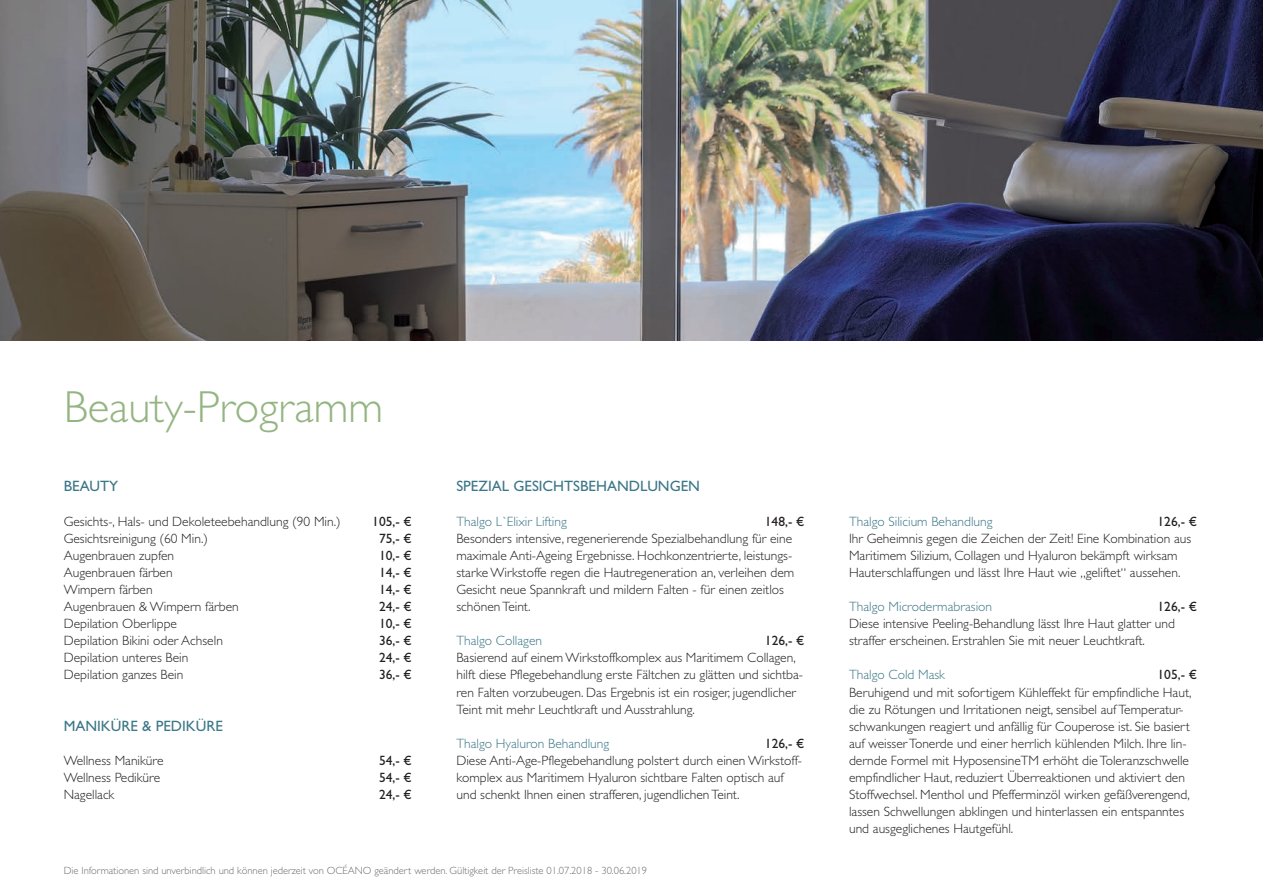
<style>
.page{position:relative;width:1263px;height:893px;background:#fff}
.page>*{position:absolute;margin:0;border:0;box-sizing:border-box;transform-origin:0 0}
.t1{font:300 45px "Gill Sans";color:#94b582}
.t2{font:15px "Gill Sans";color:#3b7687}
.t3{font:300 13.5px/17.1px "Gill Sans";color:#231f20}
.t4{font:300 13.5px "Gill Sans";color:#3b7687}
.t5{font:13.5px "Gill Sans";color:#231f20}
.t6{font:300 10.5px "Gill Sans";color:#6c6d70}
</style>
<div class="page">
<img style="left:0;top:0;width:1263px;height:340px">
<h1 class="t1" style="left:64px;top:380px;width:321px">Beauty-Programm</h1>
<p class="t2" style="left:64px;top:477px;width:56px">BEAUTY</p>
<p class="t3" style="left:64px;top:512px;width:278px">Gesichts-, Hals- und Dekoleteebehandlung (90 Min.)</p>
<p class="t5" style="left:372px;top:513px;width:41px">105,- €</p>
<p class="t3" style="left:64px;top:529px;width:146px">Gesichtsreinigung (60 Min.)</p>
<p class="t5" style="left:379px;top:530px;width:34px">75,- €</p>
<p class="t3" style="left:64px;top:546px;width:112px">Augenbrauen zupfen</p>
<p class="t5" style="left:379px;top:547px;width:34px">10,- €</p>
<p class="t3" style="left:64px;top:564px;width:110px">Augenbrauen färben</p>
<p class="t5" style="left:379px;top:564px;width:34px">14,- €</p>
<p class="t3" style="left:64px;top:581px;width:90px">Wimpern färben</p>
<p class="t5" style="left:379px;top:581px;width:34px">14,- €</p>
<p class="t3" style="left:64px;top:598px;width:176px">Augenbrauen &amp; Wimpern färben</p>
<p class="t5" style="left:379px;top:598px;width:34px">24,- €</p>
<p class="t3" style="left:64px;top:615px;width:115px">Depilation Oberlippe</p>
<p class="t5" style="left:379px;top:616px;width:34px">10,- €</p>
<p class="t3" style="left:64px;top:632px;width:161px">Depilation Bikini oder Achseln</p>
<p class="t5" style="left:379px;top:633px;width:34px">36,- €</p>
<p class="t3" style="left:64px;top:649px;width:126px">Depilation unteres Bein</p>
<p class="t5" style="left:379px;top:650px;width:34px">24,- €</p>
<p class="t3" style="left:64px;top:666px;width:121px">Depilation ganzes Bein</p>
<p class="t5" style="left:379px;top:667px;width:34px">36,- €</p>
<p class="t2" style="left:64px;top:717px;width:161px">MANIKÜRE &amp; PEDIKÜRE</p>
<p class="t3" style="left:64px;top:752px;width:101px">Wellness Maniküre</p>
<p class="t5" style="left:379px;top:752px;width:34px">54,- €</p>
<p class="t3" style="left:64px;top:769px;width:98px">Wellness Pediküre</p>
<p class="t5" style="left:379px;top:769px;width:34px">54,- €</p>
<p class="t3" style="left:64px;top:786px;width:52px">Nagellack</p>
<p class="t5" style="left:379px;top:787px;width:34px">24,- €</p>
<p class="t2" style="left:456px;top:477px;width:245px">SPEZIAL GESICHTSBEHANDLUNGEN</p>
<p class="t4" style="left:456px;top:513px;width:112px">Thalgo L`Elixir Lifting</p>
<p class="t5" style="left:765px;top:513px;width:41px">148,- €</p>
<p class="t3" style="left:456px;top:529px;width:339px">Besonders intensive, regenerierende Spezialbehandlung für eine maximale Anti-Ageing Ergebnisse. Hochkonzentrierte, leistungs&shy;starke Wirkstoffe regen die Hautregeneration an, verleihen dem Gesicht neue Spannkraft und mildern Falten - für einen zeitlos schönenTeint.</p>
<p class="t4" style="left:456px;top:633px;width:87px">Thalgo Collagen</p>
<p class="t5" style="left:765px;top:633px;width:41px">126,- €</p>
<p class="t3" style="left:456px;top:649px;width:348px">Basierend auf einem Wirkstoffkomplex aus Maritimem Collagen, hilft diese Pflegebehandlung erste Fältchen zu glätten und sichtba&shy;ren Falten vorzubeugen. Das Ergebnis ist ein rosiger, jugendlicher Teint mit mehr Leuchtkraft und Ausstrahlung.</p>
<p class="t4" style="left:456px;top:735px;width:154px">Thalgo Hyaluron Behandlung</p>
<p class="t5" style="left:765px;top:735px;width:41px">126,- €</p>
<p class="t3" style="left:456px;top:752px;width:347px">Diese Anti-Age-Pflegebehandlung polstert durch einen Wirkstoff&shy;komplex aus Maritimem Hyaluron sichtbare Falten optisch auf und schenkt Ihnen einen strafferen, jugendlichenTeint.</p>
<p class="t6" style="left:64px;top:864px;width:585px">Die Informationen sind unverbindlich und können jederzeit von OCÉANO geändert werden. Gültigkeit der Preisliste 01.07.2018 - 30.06.2019</p>
<p class="t4" style="left:849px;top:513px;width:145px">Thalgo Silicium Behandlung</p>
<p class="t5" style="left:1157px;top:513px;width:41px">126,- €</p>
<p class="t3" style="left:849px;top:529px;width:344px">Ihr Geheimnis gegen die Zeichen der Zeit! Eine Kombination aus<br>Maritimem Silizium, Collagen und Hyaluron bekämpft wirksam<br>Hauterschlaffungen und lässt Ihre Haut wie „geliftet“ aussehen.</p>
<p class="t4" style="left:849px;top:598px;width:145px">Thalgo Microdermabrasion</p>
<p class="t5" style="left:1157px;top:598px;width:41px">126,- €</p>
<p class="t3" style="left:849px;top:615px;width:327px">Diese intensive Peeling-Behandlung lässt Ihre Haut glatter und straffer erscheinen. Erstrahlen Sie mit neuer Leuchtkraft.</p>
<p class="t4" style="left:849px;top:667px;width:97px">Thalgo Cold Mask</p>
<p class="t5" style="left:1157px;top:667px;width:41px">105,- €</p>
<p class="t3" style="left:849px;top:683px;width:344px">Beruhigend und mit sofortigem Kühleffekt für empfindliche Haut, die zu Rötungen und Irritationen neigt, sensibel aufTemperatur&shy;schwankungen reagiert und anfällig für Couperose ist. Sie basiert auf weisserTonerde und einer herrlich kühlenden Milch. Ihre lin&shy;dernde Formel mit HyposensineTM erhöht dieToleranzschwelle empfindlicher Haut, reduziert Überreaktionen und aktiviert den Stoffwechsel. Menthol und Pfefferminzöl wirken gefäßverengend, lassen Schwellungen abklingen und hinterlassen ein entspanntes und ausgeglichenes Hautgefühl.</p>
</div>
